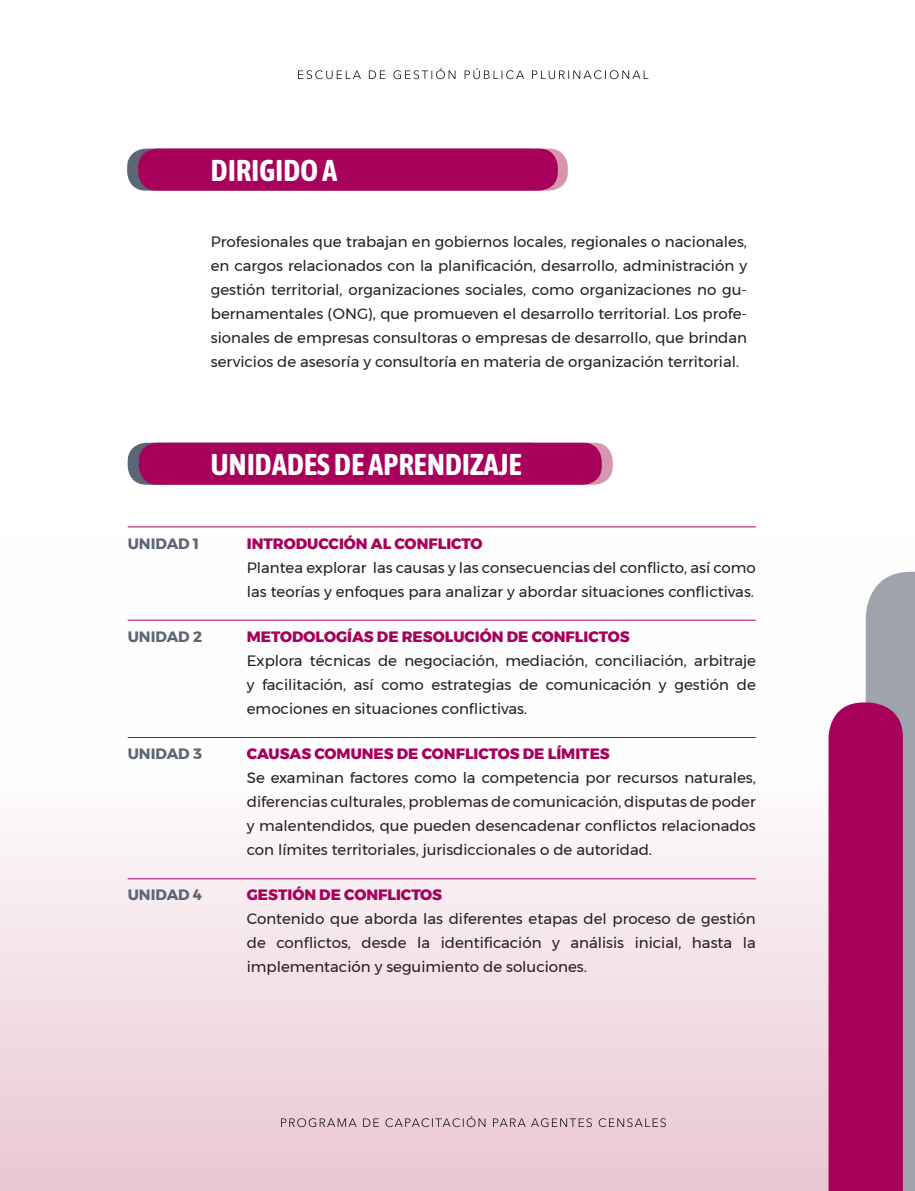
<style>
.page{position:relative;width:915px;height:1191px;background:#fff}
.page>*{position:absolute;margin:0;border:0;box-sizing:border-box;transform-origin:0 0}
.t1{font:700 30px "Asap Condensed";letter-spacing:.01em;color:#fff}
.t2{font:15px/24px "Montserrat";color:#231f20;text-align:justify}
.t3{font:800 15px "Montserrat";color:#a8015b}
.t4{font:700 15px "Montserrat";color:#5d6675}
</style>
<div class="page">
<div style="left:1px;top:536px;width:913px;height:655px;background:linear-gradient(to bottom,#fff,#ebcdd7)"></div>
<svg style="left:298px;top:68px;width:350px;height:11px"></svg>
<svg style="left:828px;top:572px;width:86px;height:619px;background:#af3f7e"></svg>
<svg style="left:281px;top:1116px;width:384px;height:11px;background:#cab1ba"></svg>
<div style="left:128px;top:443px;width:419px;height:42px;background:#5d6675;border-radius:19px"></div>
<div style="left:127px;top:149px;width:419px;height:42px;background:#5d6675;border-radius:19px"></div>
<div style="left:150px;top:443px;width:462px;height:42px;background:#d697ae;border-radius:19px"></div>
<svg style="left:148px;top:149px;width:419px;height:42px"></svg>
<div style="left:139px;top:443px;width:462px;height:42px;background:#a8015b;border-radius:19px"></div>
<div style="left:138px;top:149px;width:419px;height:42px;background:#a8015b;border-radius:19px"></div>
<hr style="left:128px;top:526px;width:627px;height:1px;background:#a8015b">
<hr style="left:128px;top:620px;width:627px;height:1px;background:#a8015b">
<hr style="left:128px;top:737px;width:627px;height:1px;background:#a8015b">
<hr style="left:128px;top:878px;width:627px;height:1px;background:#a8015b">
<h1 class="t1" style="left:211px;top:149px;width:128px">DIRIGIDO A</h1>
<p class="t2" style="left:211px;top:230px;width:537px">Profesionales que trabajan en gobiernos locales, regionales o nacionales, en cargos relacionados con la planificación, desarrollo, administración y gestión territorial, organizaciones sociales, como organizaciones no gu&shy;bernamentales (ONG), que promueven el desarrollo territorial. Los profe&shy;sionales de empresas consultoras o empresas de desarrollo, que brindan servicios de asesoría y consultoría en materia de organización territorial.</p>
<h1 class="t1" style="left:211px;top:443px;width:312px">UNIDADES DE APRENDIZAJE</h1>
<p class="t4" style="left:128px;top:531px;width:73px">UNIDAD 1</p>
<p class="t3" style="left:247px;top:531px;width:237px">INTRODUCCIÓN AL CONFLICTO</p>
<p class="t2" style="left:247px;top:555px;width:510px">Plantea explorar las causas y las consecuencias del conflicto, así como las teorías y enfoques para analizar y abordar situaciones conflictivas.</p>
<p class="t4" style="left:128px;top:624px;width:76px">UNIDAD 2</p>
<p class="t3" style="left:247px;top:624px;width:384px">METODOLOGÍAS DE RESOLUCIÓN DE CONFLICTOS</p>
<p class="t2" style="left:247px;top:648px;width:510px">Explora técnicas de negociación, mediación, conciliación, arbitraje y facilitación, así como estrategias de comunicación y gestión de emociones en situaciones conflictivas.</p>
<p class="t4" style="left:128px;top:742px;width:76px">UNIDAD 3</p>
<p class="t3" style="left:247px;top:741px;width:364px">CAUSAS COMUNES DE CONFLICTOS DE LÍMITES</p>
<p class="t2" style="left:247px;top:765px;width:510px">Se examinan factores como la competencia por recursos naturales, diferencias culturales, problemas de comunicación, disputas de poder y malentendidos, que pueden desencadenar conflictos relacionados con límites territoriales, jurisdiccionales o de autoridad.</p>
<p class="t4" style="left:128px;top:883px;width:76px">UNIDAD 4</p>
<p class="t3" style="left:247px;top:883px;width:197px">GESTIÓN DE CONFLICTOS</p>
<p class="t2" style="left:247px;top:907px;width:510px">Contenido que aborda las diferentes etapas del proceso de gestión de conflictos, desde la identificación y análisis inicial, hasta la implementación y seguimiento de soluciones.</p>
</div>
